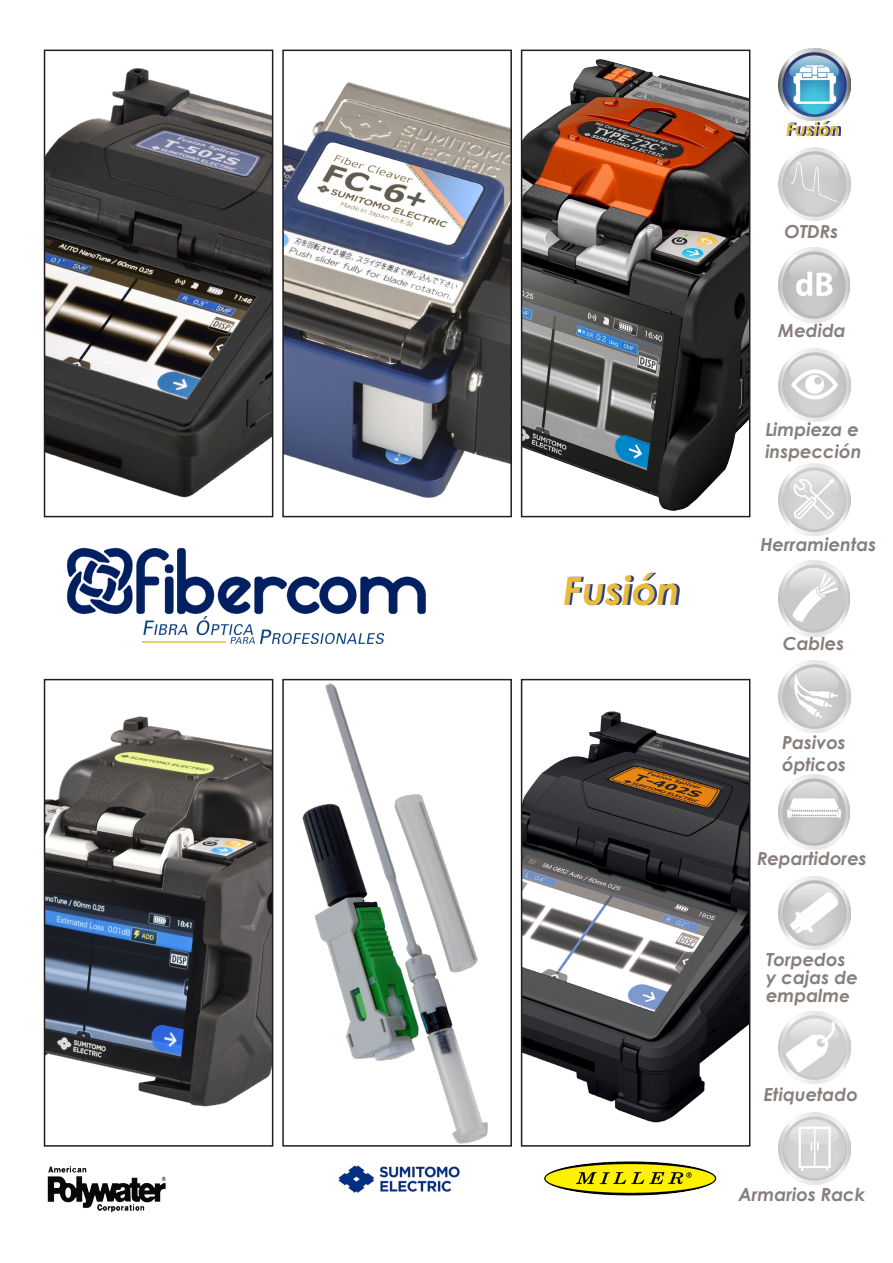
<style>
.page{position:relative;width:893px;height:1263px;background:#fff}
.page>*{position:absolute;margin:0;border:0;box-sizing:border-box;transform-origin:0 0}
.t1{font:italic 700 39px "Century Gothic";color:#e8bb3e}
.t2{font:italic 700 18px/18px "Century Gothic";color:#867f7c}
.t3{font:italic 700 18px "Century Gothic";color:#e8bb3e}
.s1{font-size:16.5px}
</style>
<div class="page">
<img style="left:544px;top:1161px;width:173px;height:35px">
<img style="left:47px;top:1166px;width:119px;height:47px">
<img style="left:338px;top:1165px;width:122px;height:28px">
<svg style="left:788px;top:121px;width:53px;height:15px"></svg>
<img style="left:778px;top:49px;width:72px;height:72px">
<img style="left:67px;top:547px;width:359px;height:67px">
<svg style="left:566px;top:572px;width:113px;height:33px"></svg>
<img style="left:285px;top:82px;width:224px;height:416px">
<div style="left:282px;top:50px;width:230px;height:467px;border:2px solid #231f20"></div>
<img style="left:524px;top:59px;width:223px;height:452px">
<div style="left:521px;top:50px;width:229px;height:467px;border:2px solid #231f20"></div>
<img style="left:47px;top:68px;width:223px;height:430px">
<div style="left:44px;top:50px;width:229px;height:467px;border:2px solid #231f20"></div>
<img style="left:47px;top:716px;width:223px;height:391px">
<div style="left:44px;top:679px;width:229px;height:468px;border:2px solid #231f20"></div>
<img style="left:302px;top:683px;width:186px;height:461px">
<div style="left:282px;top:679px;width:230px;height:468px;border:2px solid #231f20"></div>
<img style="left:524px;top:711px;width:223px;height:412px">
<div style="left:521px;top:679px;width:229px;height:468px;border:2px solid #231f20"></div>
<img style="left:142px;top:616px;width:242px;height:27px">
<img style="left:778px;top:463px;width:72px;height:72px">
<img style="left:778px;top:349px;width:72px;height:72px">
<img style="left:778px;top:148px;width:72px;height:72px">
<img style="left:778px;top:877px;width:72px;height:72px">
<img style="left:778px;top:247px;width:71px;height:76px">
<img style="left:778px;top:774px;width:71px;height:76px">
<img style="left:778px;top:561px;width:71px;height:75px">
<img style="left:778px;top:1011px;width:72px;height:73px">
<img style="left:778px;top:660px;width:72px;height:73px">
<img style="left:778px;top:1112px;width:72px;height:72px">
<p class="t1" style="left:563px;top:561px;width:118px">Fusión</p>
<p class="t3" style="left:786px;top:116px;width:55px">Fusión</p>
<p class="t2" style="left:785px;top:222px;width:55px">OTDRs</p>
<p class="t2" style="left:778px;top:321px;width:69px">Medida</p>
<p class="t2" style="left:765px;top:418px;width:98px;line-height:21.6px">Limpieza e inspección</p>
<p class="t2" style="left:760px;top:535px;width:117px">Herramientas</p>
<p class="t2" style="left:783px;top:633px;width:63px">Cables</p>
<p class="t2" style="left:782px;top:733px;width:65px">Pasivos</p>
<p class="t2" style="left:782px;top:754px;width:66px">ópticos</p>
<p class="t2" style="left:757px;top:849px;width:111px">Repartidores</p>
<p class="t2" style="left:766px;top:950px;width:93px">Torpedos y cajas de empalm<span class="s1">e</span></p>
<p class="t2" style="left:764px;top:1085px;width:95px">Etiquetado</p>
<p class="t2" style="left:738px;top:1184px;width:128px">Armarios Rack</p>
</div>
